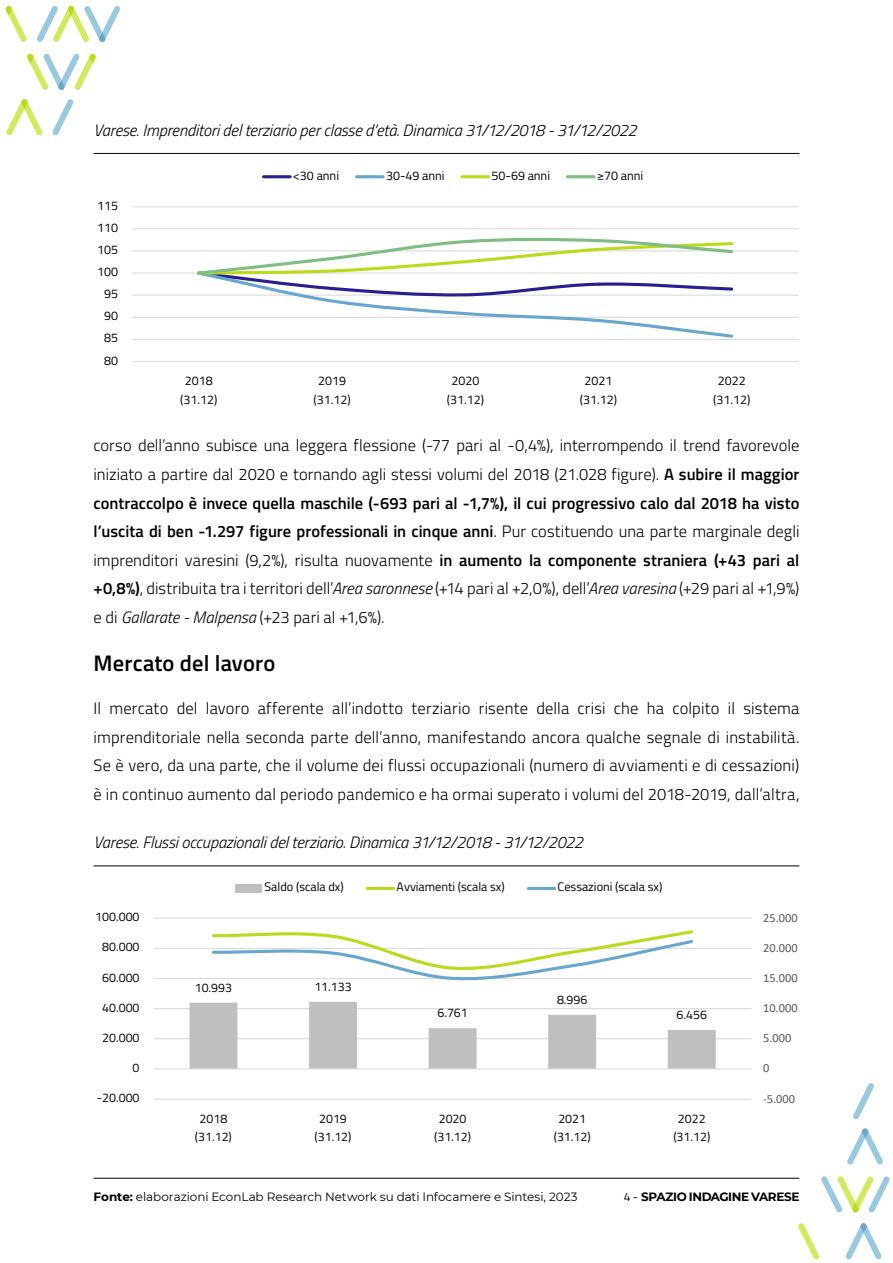
<style>
.page{position:relative;width:893px;height:1263px;background:#fff}
.page>*{position:absolute;margin:0;border:0;box-sizing:border-box;transform-origin:0 0}
.t1{font:600 22.5px "Titillium Web";letter-spacing:.005em;color:#000}
.t2{font:300 16.5px/28.5px "Titillium Web";letter-spacing:.01em;color:#000;text-align:justify}
.t3{font:italic 300 16.5px "Titillium Web";letter-spacing:-.01em;color:#000}
.t4{font:12.45px/18.9px "Titillium Web";color:#000;text-align:center}
.t5{font:12.45px "Calibri";color:#595959}
.t6{font:12px "Montserrat";letter-spacing:-.005em;color:#000}
.t7{font:700 12px "Montserrat";letter-spacing:-.035em;color:#000}
.s1{font-weight:600}
.s2{font-style:italic}
.s3{font-weight:700}
.s4{font-family:"Titillium Web";font-weight:400}
</style>
<div class="page">
<hr style="left:94px;top:1178px;width:705px;height:1px;background:#000">
<svg style="left:5px;top:6px;width:22px;height:36px"></svg>
<svg style="left:37px;top:6px;width:83px;height:36px"></svg>
<svg style="left:27px;top:53px;width:69px;height:37px"></svg>
<svg style="left:52px;top:99px;width:22px;height:37px"></svg>
<svg style="left:6px;top:99px;width:37px;height:37px"></svg>
<svg style="left:821px;top:1176px;width:69px;height:37px"></svg>
<svg style="left:847px;top:1128px;width:36px;height:37px"></svg>
<svg style="left:853px;top:1083px;width:21px;height:36px"></svg>
<svg style="left:845px;top:1223px;width:37px;height:37px"></svg>
<svg style="left:798px;top:1223px;width:21px;height:37px"></svg>
<hr style="left:132px;top:339px;width:666px;height:1px;background:#d9d9d9">
<hr style="left:132px;top:317px;width:666px;height:1px;background:#d9d9d9">
<hr style="left:132px;top:295px;width:666px;height:1px;background:#d9d9d9">
<hr style="left:132px;top:272px;width:666px;height:1px;background:#d9d9d9">
<hr style="left:132px;top:250px;width:666px;height:1px;background:#d9d9d9">
<hr style="left:132px;top:228px;width:666px;height:1px;background:#d9d9d9">
<hr style="left:132px;top:206px;width:666px;height:1px;background:#d9d9d9">
<hr style="left:132px;top:361px;width:666px;height:1px;background:#d9d9d9">
<svg style="left:195px;top:237px;width:540px;height:101px"></svg>
<hr style="left:264px;top:175px;width:26px;height:3px;background:#281f91">
<hr style="left:357px;top:175px;width:26px;height:3px;background:#67a7ce">
<hr style="left:462px;top:175px;width:27px;height:3px;background:#bbdb1a">
<hr style="left:567px;top:175px;width:27px;height:3px;background:#7fbd82">
<hr style="left:94px;top:153px;width:705px;height:1px;background:#000">
<hr style="left:154px;top:1098px;width:597px;height:2px;background:#d9d9d9">
<hr style="left:154px;top:1038px;width:597px;height:1px;background:#d9d9d9">
<hr style="left:154px;top:1008px;width:597px;height:1px;background:#d9d9d9">
<hr style="left:154px;top:978px;width:597px;height:1px;background:#d9d9d9">
<hr style="left:154px;top:948px;width:597px;height:1px;background:#d9d9d9">
<hr style="left:154px;top:918px;width:597px;height:1px;background:#d9d9d9">
<svg style="left:190px;top:1002px;width:526px;height:66px"></svg>
<hr style="left:154px;top:1068px;width:597px;height:1px;background:#d9d9d9">
<svg style="left:211px;top:930px;width:483px;height:51px"></svg>
<div style="left:235px;top:884px;width:27px;height:9px;background:#bfbfbf"></div>
<hr style="left:367px;top:887px;width:27px;height:3px;background:#bbdb1a">
<hr style="left:528px;top:887px;width:27px;height:3px;background:#67a7ce">
<hr style="left:94px;top:865px;width:705px;height:1px;background:#000">
<p class="t3" style="left:94px;top:118px;width:545px">Varese. Imprenditori del terziario per classe d’età. Dinamica 31/12/2018 - 31/12/2022</p>
<p class="t4" style="left:97px;top:195px;width:22px">115</p>
<p class="t4" style="left:97px;top:218px;width:22px">110</p>
<p class="t4" style="left:97px;top:240px;width:22px">105</p>
<p class="t4" style="left:97px;top:262px;width:22px">100</p>
<p class="t4" style="left:104px;top:284px;width:15px">95</p>
<p class="t4" style="left:104px;top:306px;width:15px">90</p>
<p class="t4" style="left:104px;top:328px;width:15px">85</p>
<p class="t4" style="left:104px;top:350px;width:15px">80</p>
<p class="t4" style="left:293px;top:165px;width:48px">&lt;30 anni</p>
<p class="t4" style="left:386px;top:165px;width:60px">30-49 anni</p>
<p class="t4" style="left:492px;top:165px;width:60px">50-69 anni</p>
<p class="t4" style="left:597px;top:165px;width:47px">≥70 anni</p>
<p class="t4" style="left:180px;top:371px;width:39px">2018 (31.12)</p>
<p class="t4" style="left:313px;top:371px;width:39px">2019 (31.12)</p>
<p class="t4" style="left:447px;top:371px;width:39px">2020 (31.12)</p>
<p class="t4" style="left:580px;top:371px;width:39px">2021 (31.12)</p>
<p class="t4" style="left:713px;top:371px;width:39px">2022 (31.12)</p>
<p class="t2" style="left:94px;top:431px;width:707px">corso dell’anno subisce una leggera flessione (-77 pari al -0,4%), interrompendo il trend favorevole iniziato a partire dal 2020 e tornando agli stessi volumi del 2018 (21.028 figure). <span class="s1">A subire il maggior contraccolpo è invece quella maschile (-693 pari al -1,7%), il cui progressivo calo dal 2018 ha visto l’uscita di ben -1.297 figure professionali in cinque anni</span>. Pur costituendo una parte marginale degli imprenditori varesini (9,2%), risulta nuovamente <span class="s1">in aumento la componente straniera (+43 pari al +0,8%)</span>, distribuita tra i territori dell’<span class="s2">Area saronnese</span> (+14 pari al +2,0%), dell’<span class="s2">Area varesina</span> (+29 pari al +1,9%) e di <span class="s2">Gallarate - Malpensa</span> (+23 pari al +1,6%).</p>
<p class="t1" style="left:94px;top:646px;width:183px">Mercato del lavoro</p>
<p class="t2" style="left:94px;top:693px;width:707px">Il mercato del lavoro afferente all’indotto terziario risente della crisi che ha colpito il sistema imprenditoriale nella seconda parte dell’anno, manifestando ancora qualche segnale di instabilità.<br>Se è vero, da una parte, che il volume dei flussi occupazionali (numero di avviamenti e di cessazioni) è in continuo aumento dal periodo pandemico e ha ormai superato i volumi del 2018-2019, dall’altra,</p>
<p class="t3" style="left:94px;top:831px;width:491px">Varese. Flussi occupazionali del terziario. Dinamica 31/12/2018 - 31/12/2022</p>
<p class="t4" style="left:265px;top:877px;width:81px">Saldo (scala dx)</p>
<p class="t4" style="left:397px;top:877px;width:110px">Avviamenti (scala sx)</p>
<p class="t4" style="left:558px;top:877px;width:106px">Cessazioni (scala sx)</p>
<p class="t4" style="left:95px;top:907px;width:46px">100.000</p>
<p class="t5" style="left:763px;top:909px;width:36px">25.000</p>
<p class="t4" style="left:102px;top:937px;width:39px">80.000</p>
<p class="t5" style="left:763px;top:939px;width:36px">20.000</p>
<p class="t4" style="left:102px;top:967px;width:39px">60.000</p>
<p class="t4" style="left:195px;top:977px;width:39px">10.993</p>
<p class="t4" style="left:314px;top:976px;width:39px">11.133</p>
<p class="t5" style="left:763px;top:969px;width:36px">15.000</p>
<p class="t4" style="left:102px;top:997px;width:39px">40.000</p>
<p class="t4" style="left:437px;top:1003px;width:32px">6.761</p>
<p class="t4" style="left:557px;top:989px;width:32px">8.996</p>
<p class="t4" style="left:677px;top:1005px;width:32px">6.456</p>
<p class="t5" style="left:763px;top:999px;width:36px">10.000</p>
<p class="t4" style="left:102px;top:1027px;width:39px">20.000</p>
<p class="t5" style="left:763px;top:1029px;width:30px">5.000</p>
<p class="t4" style="left:133px;top:1057px;width:8px">0</p>
<p class="t5" style="left:763px;top:1060px;width:8px">0</p>
<p class="t4" style="left:97px;top:1088px;width:44px">-20.000</p>
<p class="t5" style="left:763px;top:1090px;width:34px">-5.000</p>
<p class="t4" style="left:195px;top:1108px;width:38px">2018 (31.12)</p>
<p class="t4" style="left:315px;top:1108px;width:38px">2019 (31.12)</p>
<p class="t4" style="left:434px;top:1108px;width:38px">2020 (31.12)</p>
<p class="t4" style="left:554px;top:1108px;width:38px">2021 (31.12)</p>
<p class="t4" style="left:673px;top:1108px;width:38px">2022 (31.12)</p>
<p class="t6" style="left:94px;top:1189px;width:486px"><span class="s3">Fonte:</span> elaborazioni EconLab Research Network su dati Infocamere e Sintesi, 2023</p>
<p class="t7" style="left:624px;top:1188px;width:177px"><span class="s4">4 -</span> SPAZIO INDAGINE VARESE</p>
</div>
